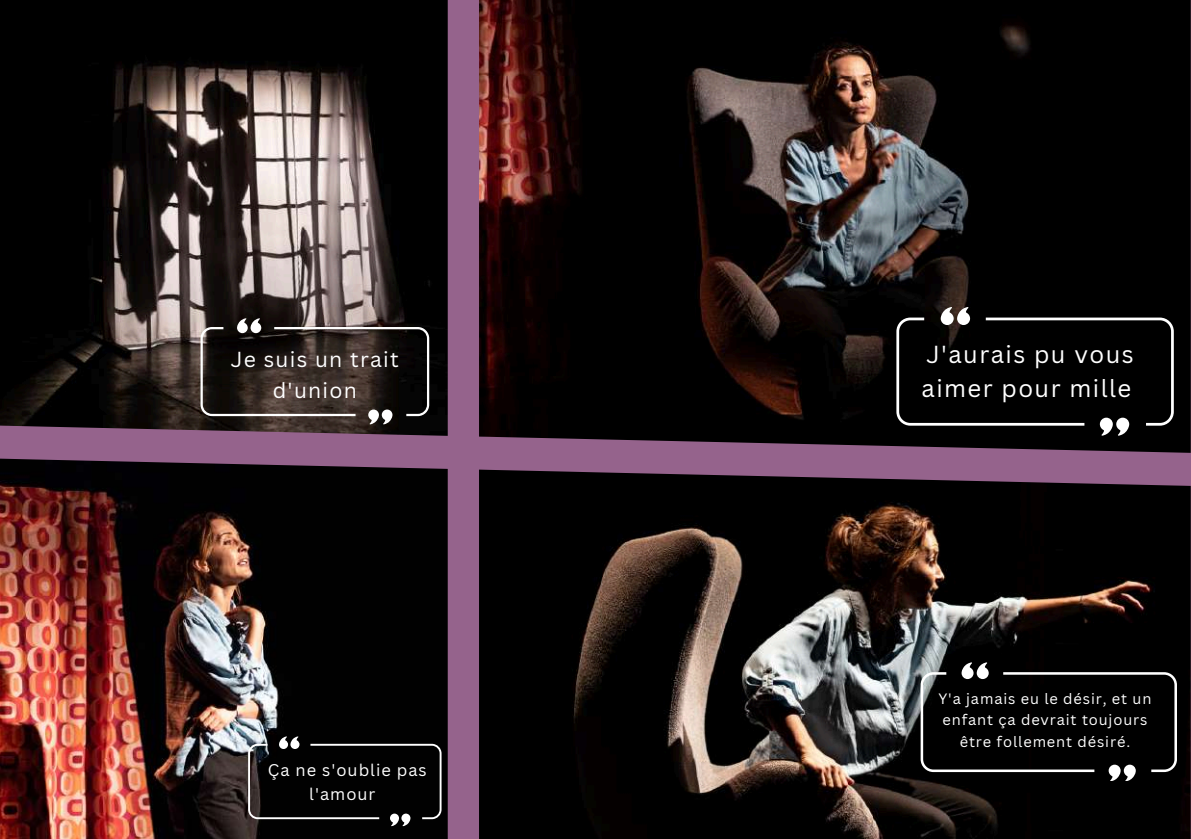
<style>
.page{position:relative;width:1191px;height:839px;background:#fff}
.page>*{position:absolute;margin:0;border:0;box-sizing:border-box;transform-origin:0 0}
.t1{font:24px/34.8px "Canva Sans";letter-spacing:.06em;color:#fff}
.t2{font:21.2px/31.2px "Canva Sans";letter-spacing:.06em;color:#fff;text-align:center}
.t3{font:16.4px/24.4px "Canva Sans";letter-spacing:.06em;color:#fff}
.t4{font:14.6px/21.4px "Canva Sans";letter-spacing:.06em;color:#fff;text-align:center}
</style>
<div class="page">
<div style="left:0;top:0;width:1191px;height:838px;background:#95638c"></div>
<img style="left:0;top:0;width:448px;height:435px">
<img style="left:479px;top:0;width:712px;height:453px">
<img style="left:0;top:458px;width:447px;height:380px">
<img style="left:479px;top:469px;width:712px;height:369px">
<svg style="left:248px;top:736px;width:193px;height:90px;background:#151515"></svg>
<svg style="left:921px;top:662px;width:256px;height:119px;background:#121212"></svg>
<svg style="left:896px;top:307px;width:278px;height:128px;background:#101010"></svg>
<svg style="left:201px;top:318px;width:228px;height:106px;background:#38302c"></svg>
<h2 class="t2" style="left:231px;top:343px;width:169px">Je suis un trait d'union</h2>
<p class="t3" style="left:309px;top:757px;width:119px;text-indent:-41px">Ça ne s'oublie pas l'amour</p>
<h1 class="t1" style="left:922px;top:336px;width:214px">J'aurais pu vous aimer pour mille</h1>
<p class="t4" style="left:938px;top:687px;width:215px">Y'a jamais eu le désir, et un enfant ça devrait toujours être follement désiré.</p>
</div>
